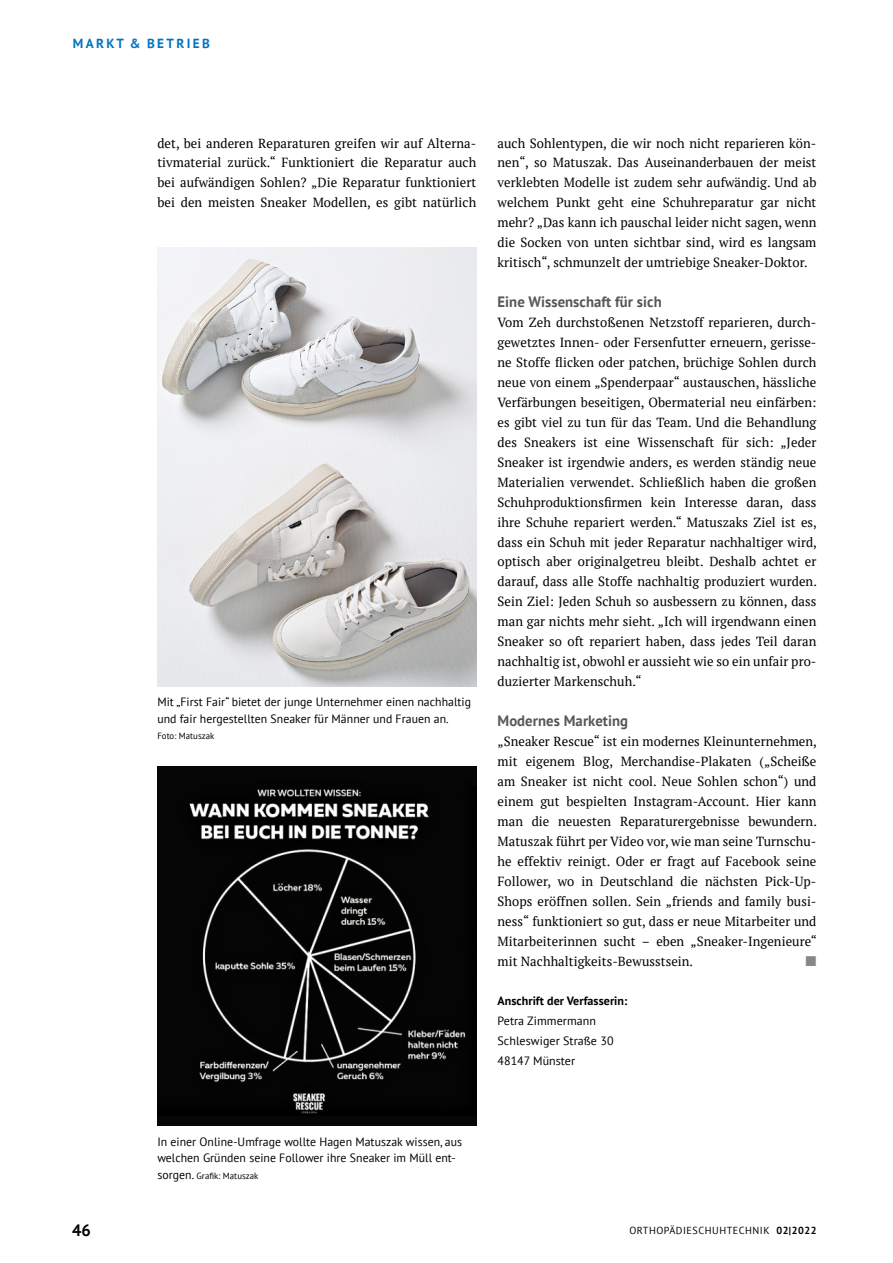
<style>
.page{position:relative;width:893px;height:1263px;background:#fff}
.page>*{position:absolute;margin:0;border:0;box-sizing:border-box;transform-origin:0 0}
.t1{font:700 16.5px "PT Sans";color:#000}
.t2{font:700 15px "PT Sans";letter-spacing:.005em;color:#575756}
.t3{font:13.2px/20px "PT Serif";letter-spacing:.005em;color:#000;text-align:justify}
.t4{font:700 13.2px "PT Sans";letter-spacing:.18em;color:#0075bf}
.t5{font:13.2px "European Pi Three";color:#878787}
.t6{font:12px/20px "PT Sans";letter-spacing:.005em;color:#000}
.t7{font:700 12px "PT Sans";letter-spacing:.005em;color:#000}
.t8{font:10.2px "PT Sans";letter-spacing:.05em;color:#000}
.t9{font:9px "PT Sans";letter-spacing:.005em;color:#000}
.s1{font-size:12px}
.s2{font-weight:700}
</style>
<div class="page">
<img style="left:157px;top:248px;width:319px;height:438px">
<img style="left:157px;top:766px;width:319px;height:359px">
<p class="t4" style="left:73px;top:35px;width:139px">MARKT &amp; BETRIEB</p>
<p class="t3" style="left:157px;top:133px;width:320px">det, bei anderen Reparaturen greifen wir auf Alterna&shy;tivmaterial zurück.“ Funktioniert die Reparatur auch bei aufwändigen Sohlen? „Die Reparatur funktioniert bei den meisten Sneaker Modellen, es gibt natürlich</p>
<p class="t6" style="left:157px;top:694px;width:315px;line-height:16.5px">Mit „First Fair“ bietet der junge Unternehmer einen nachhaltig und fair hergestellten Sneaker für Männer und Frauen an.</p>
<p class="t9" style="left:157px;top:730px;width:59px">Foto: Matuszak</p>
<p class="t3" style="left:497px;top:133px;width:320px">auch Sohlentypen, die wir noch nicht reparieren kön&shy;nen“, so Matuszak. Das Auseinanderbauen der meist verklebten Modelle ist zudem sehr aufwändig. Und ab welchem Punkt geht eine Schuhreparatur gar nicht mehr? „Das kann ich pauschal leider nicht sagen, wenn die Socken von unten sichtbar sind, wird es langsam kritisch“, schmunzelt der umtriebige Sneaker-Doktor.</p>
<p class="t2" style="left:497px;top:292px;width:166px">Eine Wissenschaft für sich</p>
<p class="t3" style="left:497px;top:312px;width:321px">Vom Zeh durchstoßenen Netzstoff reparieren, durch&shy;gewetztes Innen- oder Fersenfutter erneuern, gerisse&shy;ne Stoffe flicken oder patchen, brüchige Sohlen durch neue von einem „Spenderpaar“ austauschen, hässliche Verfärbungen beseitigen, Obermaterial neu einfärben: es gibt viel zu tun für das Team. Und die Behandlung des Sneakers ist eine Wissenschaft für sich: „Jeder Sneaker ist irgendwie anders, es werden ständig neue Materialien verwendet. Schließlich haben die großen Schuhproduktionsfirmen kein Interesse daran, dass ihre Schuhe repariert werden.“ Matuszaks Ziel ist es, dass ein Schuh mit jeder Reparatur nachhaltiger wird, optisch aber originalgetreu bleibt. Deshalb achtet er darauf, dass alle Stoffe nachhaltig produziert wurden.<br>Sein Ziel: Jeden Schuh so ausbessern zu können, dass man gar nichts mehr sieht. „Ich will irgendwann einen Sneaker so oft repariert haben, dass jedes Teil daran nachhaltig ist, obwohl er aussieht wie so ein unfair pro&shy;duzierter Markenschuh.“</p>
<p class="t2" style="left:497px;top:711px;width:132px">Modernes Marketing</p>
<p class="t3" style="left:497px;top:731px;width:321px">„Sneaker Rescue“ ist ein modernes Kleinunternehmen, mit eigenem Blog, Merchandise-Plakaten („Scheiße am Sneaker ist nicht cool. Neue Sohlen schon“) und einem gut bespielten Instagram-Account. Hier kann man die neuesten Reparaturergebnisse bewundern.<br>Matuszak führt per Video vor, wie man seine Turnschu&shy;he effektiv reinigt. Oder er fragt auf Facebook seine Follower, wo in Deutschland die nächsten Pick-Up-Shops eröffnen sollen. Sein „friends and family busi&shy;ness“ funktioniert so gut, dass er neue Mitarbeiter und Mitarbeiterinnen sucht – eben „Sneaker-Ingenieure“ mit Nachhaltigkeits-Bewusstsein.</p>
<p class="t5" style="left:805px;top:952px;width:13px">M</p>
<p class="t7" style="left:497px;top:993px;width:131px">Anschrift der Verfasserin:</p>
<p class="t6" style="left:497px;top:1011px;width:118px">Petra Zimmermann<br>Schleswiger Straße 30<br>48147 Münster</p>
<p class="t6" style="left:157px;top:1133px;width:306px;line-height:16.5px">In einer Online-Umfrage wollte Hagen Matuszak wissen, aus welchen Gründen seine Follower ihre Sneaker im Müll ent-</p>
<p class="t9" style="left:157px;top:1170px;width:103px"><span class="s1">sorgen.</span> Grafik: Matuszak</p>
<p class="t1" style="left:72px;top:1219px;width:20px">46</p>
<p class="t8" style="left:629px;top:1224px;width:188px">ORTHOPÄDIESCHUHTECHNIK <span class="s2">02|2022</span></p>
</div>
